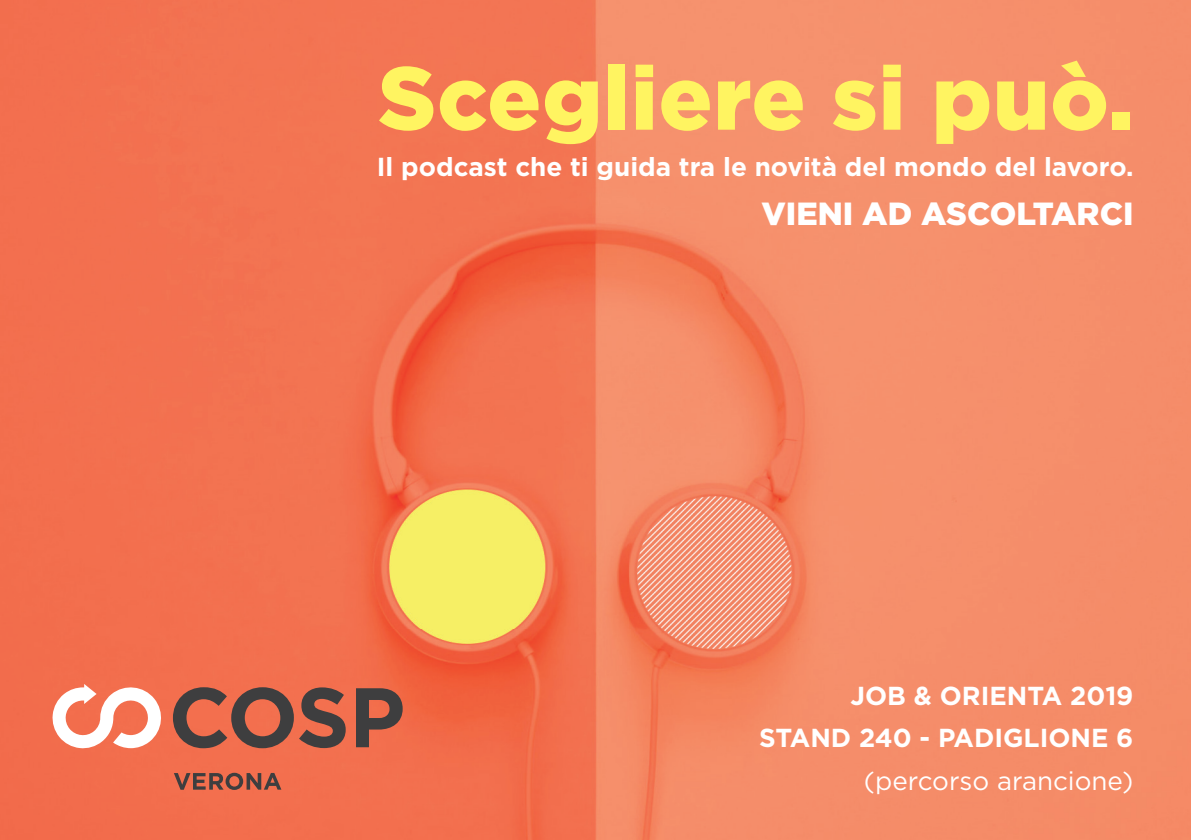
<style>
.page{position:relative;width:1191px;height:840px;background:#fff}
.page>*{position:absolute;margin:0;border:0;box-sizing:border-box;transform-origin:0 0}
.t1{font:900 89px "Gotham";letter-spacing:.01em;color:#fff461}
.t2{font:900 32px "Gotham";color:#fff}
.t3{font:700 26px/42.6px "Gotham";color:#fff;text-align:right}
.t4{font:26px "Gotham";color:#fff}
</style>
<div class="page">
<img style="left:0;top:0;width:629px;height:839px">
<img style="left:629px;top:0;width:562px;height:839px">
<svg style="left:174px;top:772px;width:107px;height:17px;background:#9f5846"></svg>
<svg style="left:173px;top:686px;width:173px;height:61px;background:#9c5746"></svg>
<svg style="left:356px;top:687px;width:47px;height:59px;background:#885144"></svg>
<svg style="left:52px;top:683px;width:113px;height:65px"></svg>
<h1 class="t1" style="left:378px;top:37px;width:757px">Scegliere si può.</h1>
<p class="t3" style="left:377px;top:145px;width:758px">Il podcast che ti guida tra le novità del mondo del lavoro.</p>
<p class="t2" style="left:761px;top:191px;width:373px">VIENI AD ASCOLTARCI</p>
<p class="t3" style="left:759px;top:673px;width:376px">JOB &amp; ORIENTA 2019<br>STAND 240 - PADIGLIONE 6</p>
<p class="t4" style="left:864px;top:763px;width:271px">(percorso arancione)</p>
</div>
